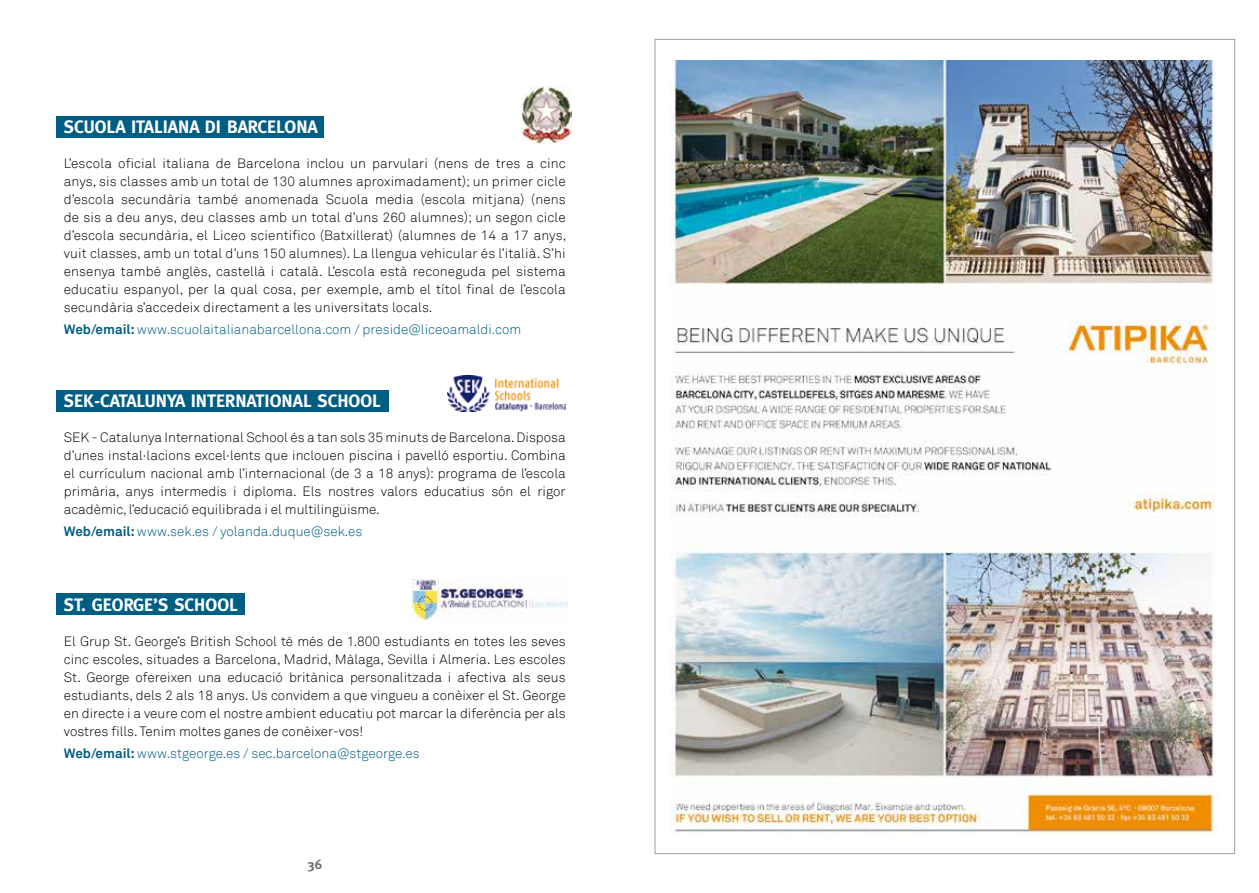
<style>
.page{position:relative;width:1259px;height:893px;background:#fff}
.page>*{position:absolute;margin:0;border:0;box-sizing:border-box;transform-origin:0 0}
.t1{font:700 18px "Meta";color:#fff}
.t2{font:300 13.5px/18px "Akkurat";color:#000;text-align:justify}
.t3{font:300 13.5px "Akkurat";color:#005e83}
.t4{font:700 13.5px "Meta";color:#707172}
.s1{font-weight:700}
</style>
<div class="page">
<div style="left:56px;top:117px;width:268px;height:21px;background:#005e83"></div>
<div style="left:56px;top:390px;width:333px;height:21px;background:#005e83"></div>
<div style="left:56px;top:593px;width:188px;height:22px;background:#005e83"></div>
<img style="left:521px;top:87px;width:51px;height:56px">
<img style="left:448px;top:376px;width:117px;height:35px">
<img style="left:412px;top:579px;width:155px;height:41px">
<img style="left:671px;top:60px;width:546px;height:774px">
<h1 class="t1" style="left:64px;top:116px;width:256px">SCUOLA ITALIANA DI BARCELONA</h1>
<p class="t2" style="left:64px;top:154px;width:504px">L’escola oficial italiana de Barcelona inclou un parvulari (nens de tres a cinc anys, sis classes amb un total de 130 alumnes aproximadament); un primer cicle d’escola secundària també anomenada Scuola media (escola mitjana) (nens de sis a deu anys, deu classes amb un total d’uns 260 alumnes); un segon cicle d’escola secundària, el Liceo scientifico (Batxillerat) (alumnes de 14 a 17 anys, vuit classes, amb un total d’uns 150 alumnes). La llengua vehicular és l’italià. S’hi ensenya també anglès, castellà i català. L’escola està reconeguda pel sistema educatiu espanyol, per la qual cosa, per exemple, amb el títol final de l’escola secundària s’accedeix directament a les universitats locals.</p>
<p class="t3" style="left:64px;top:321px;width:459px"><span class="s1">Web/email:</span> www.scuolaitalianabarcellona.com / preside@liceoamaldi.com</p>
<h1 class="t1" style="left:64px;top:390px;width:319px">SEK-CATALUNYA INTERNATIONAL SCHOOL</h1>
<p class="t2" style="left:64px;top:428px;width:503px">SEK - Catalunya International School és a tan sols 35 minuts de Barcelona. Disposa d’unes instal·lacions excel·lents que inclouen piscina i pavelló esportiu. Combina el currículum nacional amb l’internacional (de 3 a 18 anys): programa de l’escola primària, anys intermedis i diploma. Els nostres valors educatius són el rigor acadèmic, l’educació equilibrada i el multilingüisme.</p>
<p class="t3" style="left:64px;top:523px;width:300px"><span class="s1">Web/email:</span> www.sek.es / yolanda.duque@sek.es</p>
<h1 class="t1" style="left:64px;top:594px;width:176px">ST. GEORGE’S SCHOOL</h1>
<p class="t2" style="left:64px;top:632px;width:503px">El Grup St. George’s British School té més de 1.800 estudiants en totes les seves cinc escoles, situades a Barcelona, Madrid, Màlaga, Sevilla i Almeria. Les escoles St. George ofereixen una educació britànica personalitzada i afectiva als seus estudiants, dels 2 als 18 anys. Us convidem a que vingueu a conèixer el St. George en directe i a veure com el nostre ambient educatiu pot marcar la diferència per als vostres fills. Tenim moltes ganes de conèixer-vos!</p>
<p class="t3" style="left:64px;top:745px;width:357px"><span class="s1">Web/email:</span> www.stgeorge.es / sec.barcelona@stgeorge.es</p>
<p class="t4" style="left:307px;top:857px;width:16px">36</p>
</div>
